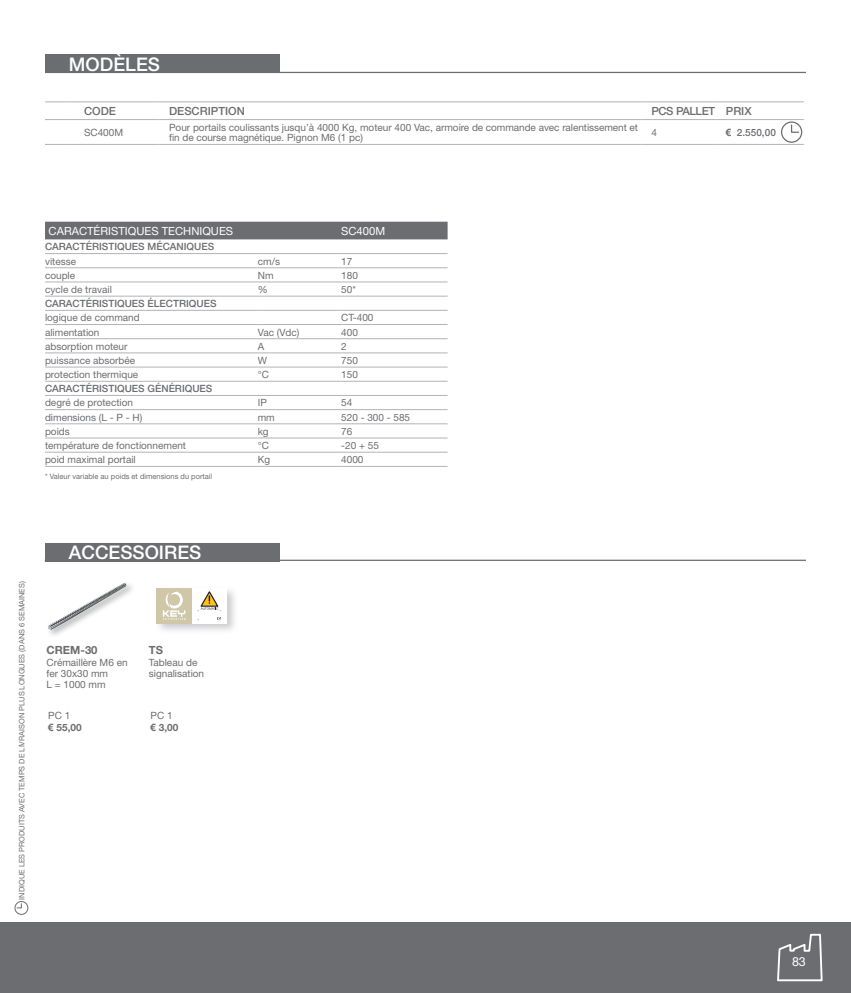
<style>
.page{position:relative;width:851px;height:993px;background:#fff}
.page>*{position:absolute;margin:0;border:0;box-sizing:border-box;transform-origin:0 0}
.t1{font:500 18.75px "Helvetica Neue";color:#fff}
.t2{font:12.5px "Helvetica Neue";color:#fff}
.t3{font:11.25px "Helvetica Neue";color:#fff}
.t4{font:500 11.25px "Helvetica Neue";color:#6c6d70}
.t5{font:500 11.25px "Helvetica Neue";letter-spacing:-.03em;color:#6c6d70}
.t6{font:700 11.25px "Helvetica Neue";color:#6c6d70}
.t7{font:10px/10px "Helvetica Neue";color:#6c6d70}
.t8{font:500 10px "Helvetica Neue";color:#6c6d70}
.t9{font:700 10px "Helvetica Neue";color:#6c6d70}
.t10{font:7.5px "Helvetica Neue";color:#6c6d70}
.s1{font-family:"Arial";font-weight:700}
.s2{font-family:"Arial"}
</style>
<div class="page">
<div style="left:46px;top:580px;width:90px;height:58px;background:#231f20;opacity:.35"></div>
<img style="left:48px;top:582px;width:78px;height:47px">
<div style="left:155px;top:586px;width:83px;height:49px;background:#bcbdc0;opacity:.75"></div>
<div style="left:157px;top:587px;width:70px;height:36px;background:#fff"></div>
<div style="left:157px;top:588px;width:35px;height:35px;background:#cfc7a8"></div>
<svg style="left:163px;top:591px;width:22px;height:28px"></svg>
<svg style="left:198px;top:591px;width:22px;height:28px"></svg>
<div style="left:0;top:921px;width:850px;height:71px;background:#6c6d70"></div>
<svg style="left:45px;top:101px;width:25px;height:1px"></svg>
<hr style="left:70px;top:101px;width:88px;height:1px;background:#b2b3b7">
<hr style="left:158px;top:101px;width:482px;height:1px;background:#b2b3b7">
<hr style="left:640px;top:101px;width:75px;height:1px;background:#b2b3b7">
<hr style="left:715px;top:101px;width:88px;height:1px;background:#b2b3b7">
<svg style="left:45px;top:119px;width:25px;height:1px"></svg>
<hr style="left:70px;top:119px;width:88px;height:1px;background:#b2b3b7">
<hr style="left:158px;top:119px;width:482px;height:1px;background:#b2b3b7">
<hr style="left:640px;top:119px;width:75px;height:1px;background:#b2b3b7">
<hr style="left:715px;top:119px;width:88px;height:1px;background:#b2b3b7">
<svg style="left:45px;top:144px;width:25px;height:1px"></svg>
<hr style="left:70px;top:144px;width:88px;height:1px;background:#b2b3b7">
<hr style="left:158px;top:144px;width:482px;height:1px;background:#b2b3b7">
<hr style="left:640px;top:144px;width:75px;height:1px;background:#b2b3b7">
<hr style="left:715px;top:144px;width:88px;height:1px;background:#b2b3b7">
<div style="left:45px;top:55px;width:234px;height:18px;background:#6c6d70"></div>
<div style="left:45px;top:542px;width:234px;height:19px;background:#6c6d70"></div>
<div style="left:15px;top:900px;width:13px;height:14px;border:1px solid #6c6d70;border-radius:50%"></div>
<svg style="left:16px;top:902px;width:6px;height:6px"></svg>
<hr style="left:45px;top:72px;width:760px;height:1px;background:#6c6d70">
<hr style="left:45px;top:559px;width:760px;height:1px;background:#6c6d70">
<svg style="left:777px;top:933px;width:46px;height:48px"></svg>
<div style="left:45px;top:221px;width:402px;height:18px;background:#6c6d70"></div>
<hr style="left:45px;top:253px;width:213px;height:1px;background:#b2b3b7">
<hr style="left:258px;top:253px;width:83px;height:1px;background:#b2b3b7">
<hr style="left:341px;top:253px;width:106px;height:1px;background:#b2b3b7">
<hr style="left:45px;top:267px;width:213px;height:1px;background:#b2b3b7">
<hr style="left:258px;top:267px;width:83px;height:1px;background:#b2b3b7">
<hr style="left:341px;top:267px;width:106px;height:1px;background:#b2b3b7">
<hr style="left:45px;top:281px;width:213px;height:1px;background:#b2b3b7">
<hr style="left:258px;top:281px;width:83px;height:1px;background:#b2b3b7">
<hr style="left:341px;top:281px;width:106px;height:1px;background:#b2b3b7">
<hr style="left:45px;top:296px;width:213px;height:1px;background:#b2b3b7">
<hr style="left:258px;top:296px;width:83px;height:1px;background:#b2b3b7">
<hr style="left:341px;top:296px;width:106px;height:1px;background:#b2b3b7">
<hr style="left:258px;top:310px;width:83px;height:1px;background:#b2b3b7">
<hr style="left:341px;top:310px;width:106px;height:1px;background:#b2b3b7">
<hr style="left:45px;top:324px;width:213px;height:1px;background:#b2b3b7">
<hr style="left:258px;top:324px;width:83px;height:1px;background:#b2b3b7">
<hr style="left:341px;top:324px;width:106px;height:1px;background:#b2b3b7">
<hr style="left:45px;top:338px;width:213px;height:1px;background:#b2b3b7">
<hr style="left:258px;top:338px;width:83px;height:1px;background:#b2b3b7">
<hr style="left:341px;top:338px;width:106px;height:1px;background:#b2b3b7">
<hr style="left:45px;top:352px;width:213px;height:1px;background:#b2b3b7">
<hr style="left:258px;top:352px;width:83px;height:1px;background:#b2b3b7">
<hr style="left:341px;top:352px;width:106px;height:1px;background:#b2b3b7">
<hr style="left:45px;top:366px;width:213px;height:1px;background:#b2b3b7">
<hr style="left:258px;top:366px;width:83px;height:1px;background:#b2b3b7">
<hr style="left:341px;top:366px;width:106px;height:1px;background:#b2b3b7">
<hr style="left:45px;top:381px;width:213px;height:1px;background:#b2b3b7">
<hr style="left:258px;top:381px;width:83px;height:1px;background:#b2b3b7">
<hr style="left:341px;top:381px;width:106px;height:1px;background:#b2b3b7">
<hr style="left:45px;top:395px;width:213px;height:1px;background:#b2b3b7">
<hr style="left:258px;top:395px;width:83px;height:1px;background:#b2b3b7">
<hr style="left:341px;top:395px;width:106px;height:1px;background:#b2b3b7">
<hr style="left:45px;top:409px;width:213px;height:1px;background:#b2b3b7">
<hr style="left:258px;top:409px;width:83px;height:1px;background:#b2b3b7">
<hr style="left:341px;top:409px;width:106px;height:1px;background:#b2b3b7">
<hr style="left:45px;top:423px;width:213px;height:1px;background:#b2b3b7">
<hr style="left:258px;top:423px;width:83px;height:1px;background:#b2b3b7">
<hr style="left:341px;top:423px;width:106px;height:1px;background:#b2b3b7">
<hr style="left:45px;top:437px;width:213px;height:1px;background:#b2b3b7">
<hr style="left:258px;top:437px;width:83px;height:1px;background:#b2b3b7">
<hr style="left:341px;top:437px;width:106px;height:1px;background:#b2b3b7">
<hr style="left:45px;top:451px;width:213px;height:1px;background:#b2b3b7">
<hr style="left:258px;top:451px;width:83px;height:1px;background:#b2b3b7">
<hr style="left:341px;top:451px;width:106px;height:1px;background:#b2b3b7">
<hr style="left:45px;top:466px;width:213px;height:1px;background:#b2b3b7">
<hr style="left:258px;top:466px;width:83px;height:1px;background:#b2b3b7">
<hr style="left:341px;top:466px;width:106px;height:1px;background:#b2b3b7">
<hr style="left:45px;top:310px;width:213px;height:1px;background:#b2b3b7">
<div style="left:780px;top:121px;width:22px;height:22px;border:1px solid #6c6d70;border-radius:50%"></div>
<svg style="left:791px;top:124px;width:8px;height:9px"></svg>
<p class="t1" style="left:69px;top:53px;width:92px">MODÈLES</p>
<p class="t4" style="left:84px;top:104px;width:33px">CODE</p>
<p class="t4" style="left:169px;top:104px;width:77px">DESCRIPTION</p>
<p class="t5" style="left:651px;top:104px;width:65px">PCS PALLET</p>
<p class="t4" style="left:725px;top:104px;width:27px">PRIX</p>
<p class="t7" style="left:84px;top:127px;width:41px">SC400M</p>
<p class="t7" style="left:169px;top:122px;width:470px">Pour portails coulissants jusqu’à 4000 Kg, moteur 400 Vac, armoire de commande avec ralentissement et fin de course magnétique. Pignon M6 (1 pc)</p>
<p class="t7" style="left:651px;top:127px;width:7px">4</p>
<p class="t8" style="left:725px;top:126px;width:52px"><span class="s1">€</span> 2.550,00</p>
<p class="t3" style="left:49px;top:224px;width:186px">CARACTÉRISTIQUES TECHNIQUES</p>
<p class="t3" style="left:341px;top:224px;width:45px">SC400M</p>
<p class="t8" style="left:45px;top:241px;width:171px">CARACTÉRISTIQUES MÉCANIQUES</p>
<p class="t7" style="left:45px;top:256px;width:33px">vitesse</p>
<p class="t7" style="left:258px;top:256px;width:24px">cm/s</p>
<p class="t7" style="left:341px;top:256px;width:13px">17</p>
<p class="t7" style="left:45px;top:270px;width:32px">couple</p>
<p class="t7" style="left:258px;top:270px;width:17px">Nm</p>
<p class="t7" style="left:341px;top:270px;width:18px">180</p>
<p class="t7" style="left:45px;top:284px;width:68px">cycle de travail</p>
<p class="t7" style="left:258px;top:284px;width:11px">%</p>
<p class="t7" style="left:341px;top:284px;width:16px">50*</p>
<p class="t8" style="left:45px;top:297px;width:173px">CARACTÉRISTIQUES ÉLECTRIQUES</p>
<p class="t7" style="left:45px;top:312px;width:96px">logique de command</p>
<p class="t7" style="left:341px;top:312px;width:34px">CT-400</p>
<p class="t7" style="left:45px;top:327px;width:56px">alimentation</p>
<p class="t7" style="left:258px;top:327px;width:43px">Vac (Vdc)</p>
<p class="t7" style="left:341px;top:327px;width:18px">400</p>
<p class="t7" style="left:45px;top:341px;width:84px">absorption moteur</p>
<p class="t7" style="left:258px;top:341px;width:8px">A</p>
<p class="t7" style="left:341px;top:341px;width:7px">2</p>
<p class="t7" style="left:45px;top:355px;width:92px">puissance absorbée</p>
<p class="t7" style="left:258px;top:355px;width:11px">W</p>
<p class="t7" style="left:341px;top:355px;width:18px">750</p>
<p class="t7" style="left:45px;top:369px;width:95px">protection thermique</p>
<p class="t7" style="left:258px;top:369px;width:13px">°C</p>
<p class="t7" style="left:341px;top:369px;width:18px">150</p>
<p class="t8" style="left:45px;top:382px;width:169px">CARACTÉRISTIQUES GÉNÉRIQUES</p>
<p class="t7" style="left:45px;top:397px;width:89px">degré de protection</p>
<p class="t7" style="left:258px;top:397px;width:11px">IP</p>
<p class="t7" style="left:341px;top:397px;width:13px">54</p>
<p class="t7" style="left:45px;top:412px;width:99px">dimensions (L - P - H)</p>
<p class="t7" style="left:258px;top:412px;width:19px">mm</p>
<p class="t7" style="left:341px;top:412px;width:70px">520 - 300 - 585</p>
<p class="t7" style="left:45px;top:426px;width:26px">poids</p>
<p class="t7" style="left:258px;top:426px;width:12px">kg</p>
<p class="t7" style="left:341px;top:426px;width:13px">76</p>
<p class="t7" style="left:45px;top:440px;width:142px">température de fonctionnement</p>
<p class="t7" style="left:258px;top:440px;width:13px">°C</p>
<p class="t7" style="left:341px;top:440px;width:39px">-20 + 55</p>
<p class="t7" style="left:45px;top:454px;width:92px">poid maximal portail</p>
<p class="t7" style="left:258px;top:454px;width:14px">Kg</p>
<p class="t7" style="left:341px;top:454px;width:24px">4000</p>
<p class="t10" style="left:45px;top:472px;width:169px">* Valeur variable au poids et dimensions du portail</p>
<p class="t10" style="left:17px;top:899px;width:320px;rotate:-90deg">INDIQUE LES PRODUITS AVEC TEMPS DE LIVRAISON PLUS LONGUES (DANS 6 SEMAINES)</p>
<p class="t1" style="left:69px;top:541px;width:134px">ACCESSOIRES</p>
<p class="t6" style="left:46px;top:643px;width:53px">CREM-30</p>
<p class="t7" style="left:46px;top:656px;width:83px;line-height:11.2px">Crémaillère M6 en fer 30x30 mm</p>
<p class="t7" style="left:46px;top:679px;width:61px">L = 1000 mm</p>
<p class="t7" style="left:48px;top:710px;width:24px">PC 1</p>
<p class="t9" style="left:48px;top:721px;width:35px"><span class="s2">€</span> 55,00</p>
<p class="t6" style="left:149px;top:643px;width:16px">TS</p>
<p class="t7" style="left:149px;top:656px;width:50px">Tableau de</p>
<p class="t7" style="left:149px;top:668px;width:57px">signalisation</p>
<p class="t7" style="left:150px;top:710px;width:24px">PC 1</p>
<p class="t9" style="left:150px;top:721px;width:29px"><span class="s2">€</span> 3,00</p>
<p class="t2" style="left:791px;top:953px;width:15px">83</p>
</div>
